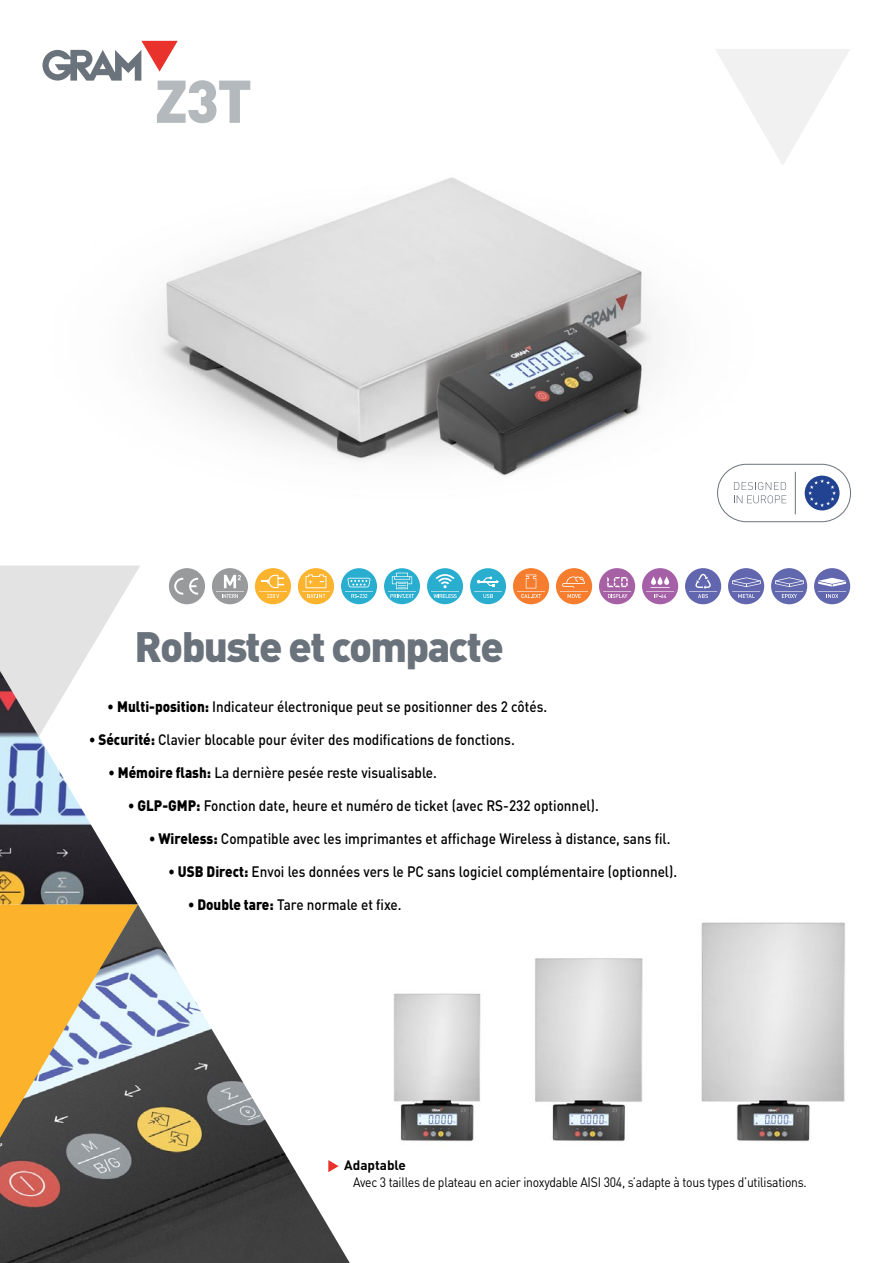
<style>
.page{position:relative;width:893px;height:1263px;background:#fff}
.page>*{position:absolute;margin:0;border:0;box-sizing:border-box;transform-origin:0 0}
.t1{font:900 59.4px "DIN";color:#b4b9bd}
.t2{font:900 42px "DIN";letter-spacing:-.04em;color:#6a737b}
.t3{font:500 15px "DIN Pro";color:#000;scale:.9 1}
.Descripcion{font:13.5px "DIN Pro";letter-spacing:-.02em;color:#000;scale:.9 1}
.Descripcion-2{font:700 13.5px "DIN Pro";color:#000}
.s1{font-weight:900}
</style>
<div class="page">
<img style="left:149px;top:177px;width:689px;height:405px">
<img style="left:393px;top:993px;width:88px;height:149px">
<img style="left:535px;top:958px;width:108px;height:184px">
<img style="left:701px;top:922px;width:144px;height:220px">
<svg style="left:0;top:565px;width:140px;height:106px"></svg>
<img style="left:0;top:671px;width:138px;height:233px">
<img style="left:0;top:904px;width:350px;height:359px">
<svg style="left:42px;top:41px;width:136px;height:40px"></svg>
<svg style="left:715px;top:49px;width:135px;height:116px"></svg>
<svg style="left:717px;top:464px;width:134px;height:58px"></svg>
<svg style="left:328px;top:1160px;width:11px;height:12px"></svg>
<div style="left:384px;top:568px;width:36px;height:36px;background:#29aed0;border-radius:50%"></div>
<svg style="left:388px;top:573px;width:28px;height:25px"></svg>
<div style="left:341px;top:568px;width:36px;height:36px;background:#29aed0;border-radius:50%"></div>
<svg style="left:345px;top:578px;width:28px;height:20px"></svg>
<div style="left:255px;top:568px;width:36px;height:36px;background:#fcb32e;border-radius:50%"></div>
<svg style="left:259px;top:575px;width:28px;height:23px"></svg>
<div style="left:298px;top:568px;width:36px;height:36px;background:#fcb32e;border-radius:50%"></div>
<svg style="left:302px;top:574px;width:28px;height:24px"></svg>
<div style="left:470px;top:568px;width:36px;height:36px;background:#29aed0;border-radius:50%"></div>
<svg style="left:474px;top:576px;width:28px;height:22px"></svg>
<div style="left:427px;top:568px;width:36px;height:36px;background:#29aed0;border-radius:50%"></div>
<svg style="left:431px;top:574px;width:28px;height:24px"></svg>
<div style="left:169px;top:568px;width:36px;height:36px;background:#989a9b;border-radius:50%"></div>
<svg style="left:174px;top:578px;width:9px;height:17px"></svg>
<svg style="left:189px;top:578px;width:9px;height:17px"></svg>
<div style="left:212px;top:568px;width:36px;height:36px;background:#989a9b;border-radius:50%"></div>
<svg style="left:216px;top:575px;width:28px;height:23px"></svg>
<div style="left:513px;top:568px;width:36px;height:36px;background:#f57d2d;border-radius:50%"></div>
<svg style="left:517px;top:574px;width:28px;height:24px"></svg>
<div style="left:556px;top:568px;width:36px;height:36px;background:#f57d2d;border-radius:50%"></div>
<svg style="left:560px;top:576px;width:28px;height:22px"></svg>
<div style="left:685px;top:568px;width:36px;height:36px;background:#6166af;border-radius:50%"></div>
<svg style="left:689px;top:574px;width:28px;height:24px"></svg>
<div style="left:642px;top:568px;width:36px;height:36px;background:#a660a7;border-radius:50%"></div>
<svg style="left:658px;top:576px;width:5px;height:9px"></svg>
<svg style="left:664px;top:576px;width:5px;height:9px"></svg>
<svg style="left:651px;top:576px;width:5px;height:9px"></svg>
<svg style="left:646px;top:587px;width:28px;height:11px"></svg>
<div style="left:599px;top:568px;width:36px;height:36px;background:#a660a4;border-radius:50%"></div>
<svg style="left:603px;top:577px;width:28px;height:21px"></svg>
<div style="left:728px;top:568px;width:36px;height:36px;background:#6166af;border-radius:50%"></div>
<svg style="left:732px;top:577px;width:29px;height:21px"></svg>
<div style="left:814px;top:568px;width:36px;height:36px;background:#6166af;border-radius:50%"></div>
<svg style="left:818px;top:578px;width:28px;height:20px"></svg>
<div style="left:771px;top:568px;width:36px;height:36px;background:#6168ad;border-radius:50%"></div>
<svg style="left:775px;top:577px;width:29px;height:21px"></svg>
<p class="t1" style="left:155px;top:62px;width:98px">Z3T</p>
<p class="t2" style="left:135px;top:619px;width:371px">Robuste et compacte</p>
<p class="t3" style="left:107px;top:696px;width:491px">• <span class="s1">Multi-position:</span> Indicateur électronique peut se positionner des 2 côtés.</p>
<p class="t3" style="left:89px;top:729px;width:475px"><span class="s1">• Sécurité:</span> Clavier blocable pour éviter des modifications de fonctions.</p>
<p class="t3" style="left:109px;top:762px;width:366px"><span class="s1">• Mémoire flash:</span> La dernière pesée reste visualisable.</p>
<p class="t3" style="left:128px;top:795px;width:525px"><span class="s1">• GLP-GMP:</span> Fonction date, heure et numéro de ticket (avec RS-232 optionnel).</p>
<p class="t3" style="left:149px;top:828px;width:581px"><span class="s1">• Wireless:</span> Compatible avec les imprimantes et affichage Wireless à distance, sans fil.</p>
<p class="t3" style="left:169px;top:861px;width:567px"><span class="s1">• USB Direct:</span> Envoi les données vers le PC sans logiciel complémentaire (optionnel).</p>
<p class="t3" style="left:188px;top:894px;width:239px"><span class="s1">• Double tare:</span> Tare normale et fixe.</p>
<p class="Descripcion-2" style="left:344px;top:1156px;width:63px">Adaptable</p>
<p class="Descripcion" style="left:353px;top:1173px;width:506px">Avec 3 tailles de plateau en acier inoxydable AISI 304, s’adapte à tous types d’utilisations.</p>
</div>
